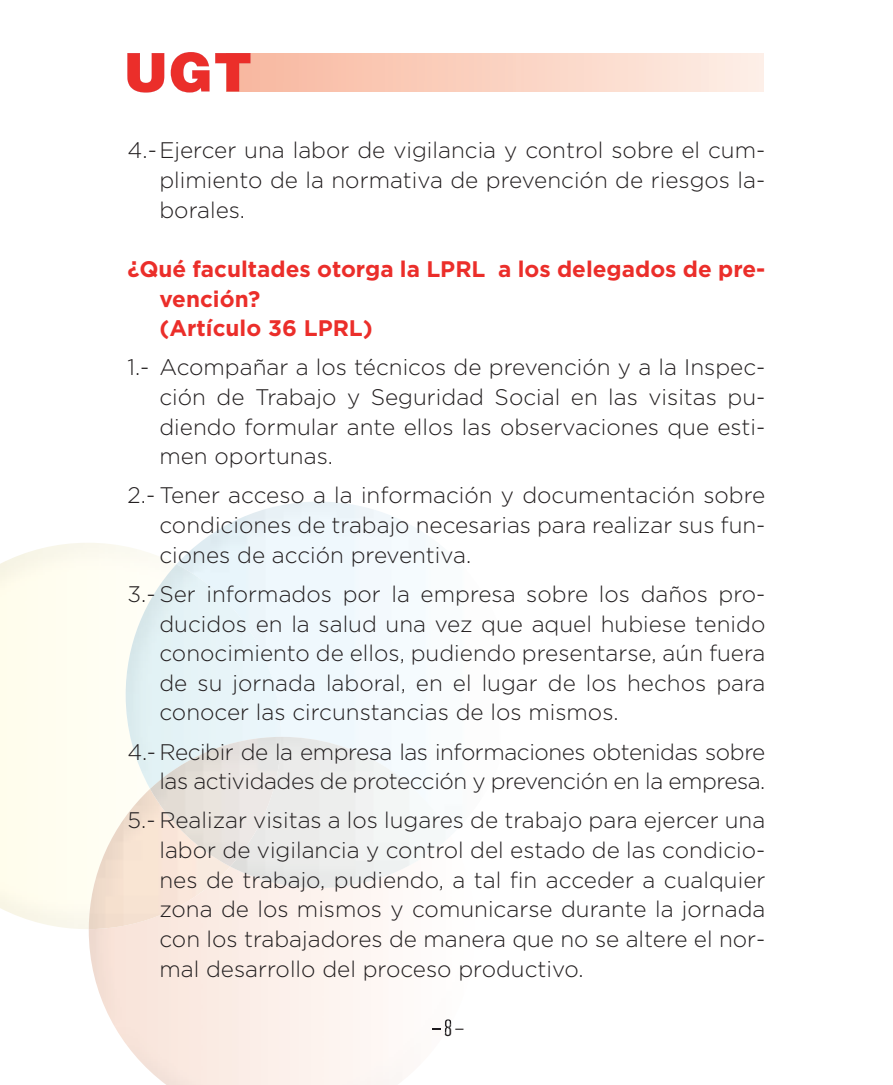
<style>
.page{position:relative;width:893px;height:1085px;background:#fff}
.page>*{position:absolute;margin:0;border:0;box-sizing:border-box;transform-origin:0 0}
.t1{font:900 54px "Helvetica";color:#eb2e2a}
.t2{font:300 22.5px/29.7px "Gotham";color:#231f20;text-align:justify}
.t3{font:300 22.5px/29.7px "Gotham";letter-spacing:-.02em;color:#231f20;text-align:right}
.t4{font:700 22.5px/29.7px "Gotham";color:#eb2e2a}
.t5{font:22.5px "Flama Condensed";color:#231f20}
</style>
<div class="page">
<div style="left:226px;top:53px;width:538px;height:38px;background:linear-gradient(to right,#f8b69d,#fdeee6)"></div>
<svg style="left:127px;top:53px;width:37px;height:39px"></svg>
<svg style="left:171px;top:52px;width:79px;height:40px"></svg>
<img style="left:126px;top:564px;width:155px;height:224px">
<svg style="left:429px;top:1028px;width:12px;height:7px"></svg>
<img style="left:445px;top:1019px;width:6px;height:14px">
<img style="left:89px;top:788px;width:141px;height:141px">
<img style="left:150px;top:736px;width:131px;height:130px">
<h1 class="t1" style="left:123px;top:40px;width:130px">UGT</h1>
<p class="t2" style="left:159px;top:135px;width:607px;text-indent:-32px">4.- Ejercer una labor de vigilancia y control sobre el cum&shy;plimiento de la normativa de prevención de riesgos la&shy;borales.</p>
<p class="t4" style="left:159px;top:253px;width:607px;text-indent:-32px">¿Qué facultades otorga la LPRL a los delegados de pre&shy;vención?<br>(Artículo 36 LPRL)</p>
<p class="t2" style="left:159px;top:352px;width:607px;text-indent:-32px">1.- Acompañar a los técnicos de prevención y a la Inspec&shy;ción de Trabajo y Seguridad Social en las visitas pu&shy;diendo formular ante ellos las observaciones que esti&shy;men oportunas.</p>
<p class="t2" style="left:159px;top:480px;width:607px;text-indent:-32px">2.- Tener acceso a la información y documentación sobre condiciones de trabajo necesarias para realizar sus fun&shy;ciones de acción preventiva.</p>
<p class="t2" style="left:159px;top:578px;width:607px;text-indent:-32px">3.- Ser informados por la empresa sobre los daños pro&shy;ducidos en la salud una vez que aquel hubiese tenido conocimiento de ellos, pudiendo presentarse, aún fuera de su jornada laboral, en el lugar de los hechos para conocer las circunstancias de los mismos.</p>
<p class="t3" style="left:128px;top:736px;width:639px">4.- Recibir de la empresa las informaciones obtenidas sobre las actividades de protección y prevención en la empresa.</p>
<p class="t2" style="left:159px;top:805px;width:607px;text-indent:-32px">5.- Realizar visitas a los lugares de trabajo para ejercer una labor de vigilancia y control del estado de las condicio&shy;nes de trabajo, pudiendo, a tal fin acceder a cualquier zona de los mismos y comunicarse durante la jornada con los trabajadores de manera que no se altere el nor&shy;mal desarrollo del proceso productivo.</p>
<p class="t5" style="left:432px;top:1013px;width:33px">–8–</p>
</div>
